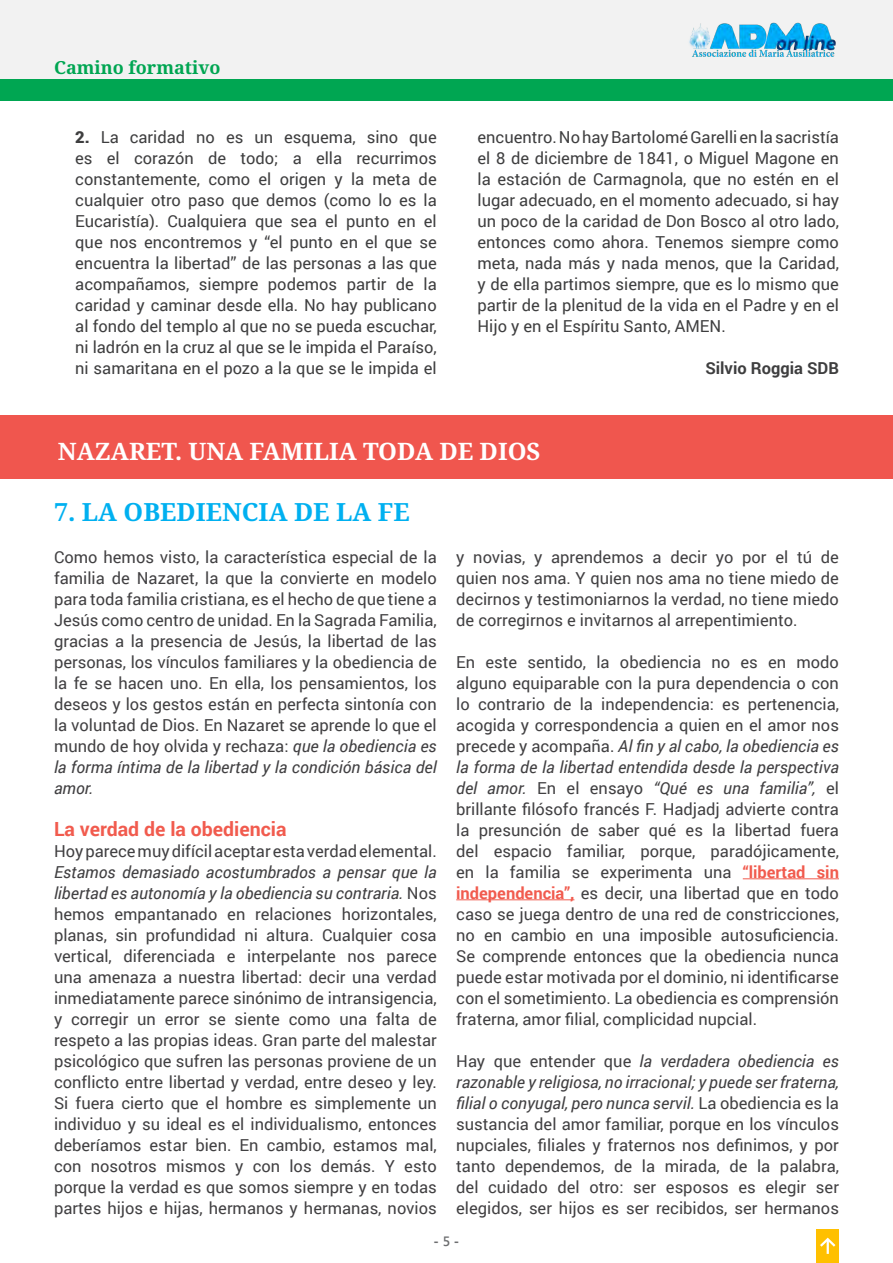
<style>
.page{position:relative;width:893px;height:1263px;background:#fff}
.page>*{position:absolute;margin:0;border:0;box-sizing:border-box;transform-origin:0 0}
.t1{font:700 25.05px "Noto Serif";color:#00b0f0}
.t2{font:700 24px "Noto Serif";color:#fff}
.t3{font:700 19.5px "Roboto";color:#f15b4e}
.t4{font:700 18px "Noto Serif";color:#00a652}
.t5{font:16.5px/21px "Roboto";color:#414042;text-align:justify}
.t6{font:16.5px/21px "Roboto";color:#3e3e3f;text-align:justify}
.t7{font:700 16.5px "Roboto";color:#3e3e3f}
.t8{font:700 13.5px "Segoe UI";color:#6d6e70}
.s1{font-weight:900}
.s2{font-style:italic}
.s3{font-weight:700;color:#f15b4e}
.s4{font-weight:600}
</style>
<div class="page">
<div style="left:0;top:0;width:893px;height:80px;background:#f2f2f2"></div>
<img style="left:689px;top:22px;width:147px;height:35px">
<div style="left:816px;top:1229px;width:23px;height:34px;background:#ffc000"></div>
<svg style="left:820px;top:1237px;width:16px;height:17px"></svg>
<hr style="left:743px;top:878px;width:96px;height:1px;background:#f15b4e">
<hr style="left:456px;top:899px;width:118px;height:1px;background:#f15b4e">
<div style="left:0;top:416px;width:893px;height:62px;background:#f0564e"></div>
<div style="left:0;top:80px;width:893px;height:20px;background:#00a652"></div>
<p class="t4" style="left:54px;top:54px;width:168px">Camino formativo</p>
<p class="t6" style="left:75px;top:126px;width:363px"><span class="s1">2.</span> La caridad no es un esquema, sino que es el corazón de todo; a ella recurrimos constantemente, como el origen y la meta de cualquier otro paso que demos (como lo es la Eucaristía). Cualquiera que sea el punto en el que nos encontremos y “el punto en el que se encuentra la libertad” de las personas a las que acompañamos, siempre podemos partir de la caridad y caminar desde ella. No hay publicano al fondo del templo al que no se pueda escuchar, ni ladrón en la cruz al que se le impida el Paraíso, ni samaritana en el pozo a la que se le impida el</p>
<p class="t6" style="left:477px;top:126px;width:363px">encuentro. No hay Bartolomé Garelli en la sacristía el 8 de diciembre de 1841, o Miguel Magone en la estación de Carmagnola, que no estén en el lugar adecuado, en el momento adecuado, si hay un poco de la caridad de Don Bosco al otro lado, entonces como ahora. Tenemos siempre como meta, nada más y nada menos, que la Caridad, y de ella partimos siempre, que es lo mismo que partir de la plenitud de la vida en el Padre y en el Hijo y en el Espíritu Santo, AMEN.</p>
<p class="t7" style="left:705px;top:356px;width:135px">Silvio Roggia SDB</p>
<p class="t2" style="left:58px;top:434px;width:484px">NAZARET. UNA FAMILIA TODA DE DIOS</p>
<p class="t1" style="left:54px;top:494px;width:357px">7. LA OBEDIENCIA DE LA FE</p>
<p class="t5" style="left:54px;top:546px;width:384px">Como hemos visto, la característica especial de la familia de Nazaret, la que la convierte en modelo para toda familia cristiana, es el hecho de que tiene a Jesús como centro de unidad. En la Sagrada Familia, gracias a la presencia de Jesús, la libertad de las personas, los vínculos familiares y la obediencia de la fe se hacen uno. En ella, los pensamientos, los deseos y los gestos están en perfecta sintonía con la voluntad de Dios. En Nazaret se aprende lo que el mundo de hoy olvida y rechaza: <span class="s2">que la obediencia es la forma íntima de la libertad y la condición básica del amor.</span></p>
<p class="t3" style="left:54px;top:815px;width:234px">La verdad de la obediencia</p>
<p class="t5" style="left:54px;top:840px;width:384px">Hoy parece muy difícil aceptar esta verdad elemental.<br><span class="s2">Estamos demasiado acostumbrados a pensar que la libertad es autonomía y la obediencia su contraria.</span> Nos hemos empantanado en relaciones horizontales, planas, sin profundidad ni altura. Cualquier cosa vertical, diferenciada e interpelante nos parece una amenaza a nuestra libertad: decir una verdad inmediatamente parece sinónimo de intransigencia, y corregir un error se siente como una falta de respeto a las propias ideas. Gran parte del malestar psicológico que sufren las personas proviene de un conflicto entre libertad y verdad, entre deseo y ley.<br>Si fuera cierto que el hombre es simplemente un individuo y su ideal es el individualismo, entonces deberíamos estar bien. En cambio, estamos mal, con nosotros mismos y con los demás. Y esto porque la verdad es que somos siempre y en todas partes hijos e hijas, hermanos y hermanas, novios</p>
<p class="t5" style="left:456px;top:546px;width:384px">y novias, y aprendemos a decir yo por el tú de quien nos ama. Y quien nos ama no tiene miedo de decirnos y testimoniarnos la verdad, no tiene miedo de corregirnos e invitarnos al arrepentimiento.</p>
<p class="t5" style="left:456px;top:651px;width:384px">En este sentido, la obediencia no es en modo alguno equiparable con la pura dependencia o con lo contrario de la independencia: es pertenencia, acogida y correspondencia a quien en el amor nos precede y acompaña. <span class="s2">Al fin y al cabo, la obediencia es la forma de la libertad entendida desde la perspectiva del amor.</span> En el ensayo <span class="s2">“Qué es una familia”,</span> el brillante filósofo francés F. Hadjadj advierte contra la presunción de saber qué es la libertad fuera del espacio familiar, porque, paradójicamente, en la familia se experimenta una <span class="s3">“libertad sin independencia”,</span> es decir, una libertad que en todo caso se juega dentro de una red de constricciones, no en cambio en una imposible autosuficiencia.<br>Se comprende entonces que la obediencia nunca puede estar motivada por el dominio, ni identificarse con el sometimiento. La obediencia es comprensión fraterna, amor filial, complicidad nupcial.</p>
<p class="t5" style="left:456px;top:1050px;width:384px">Hay que entender que <span class="s2">la verdadera obediencia es razonable y religiosa, no irracional; y puede ser fraterna, filial o conyugal, pero nunca servil.</span> La obediencia es la sustancia del amor familiar, porque en los vínculos nupciales, filiales y fraternos nos definimos, y por tanto dependemos, de la mirada, de la palabra, del cuidado del otro: ser esposos es elegir ser elegidos, ser hijos es ser recibidos, ser hermanos</p>
<p class="t8" style="left:434px;top:1229px;width:27px">- <span class="s4">5</span> -</p>
</div>
